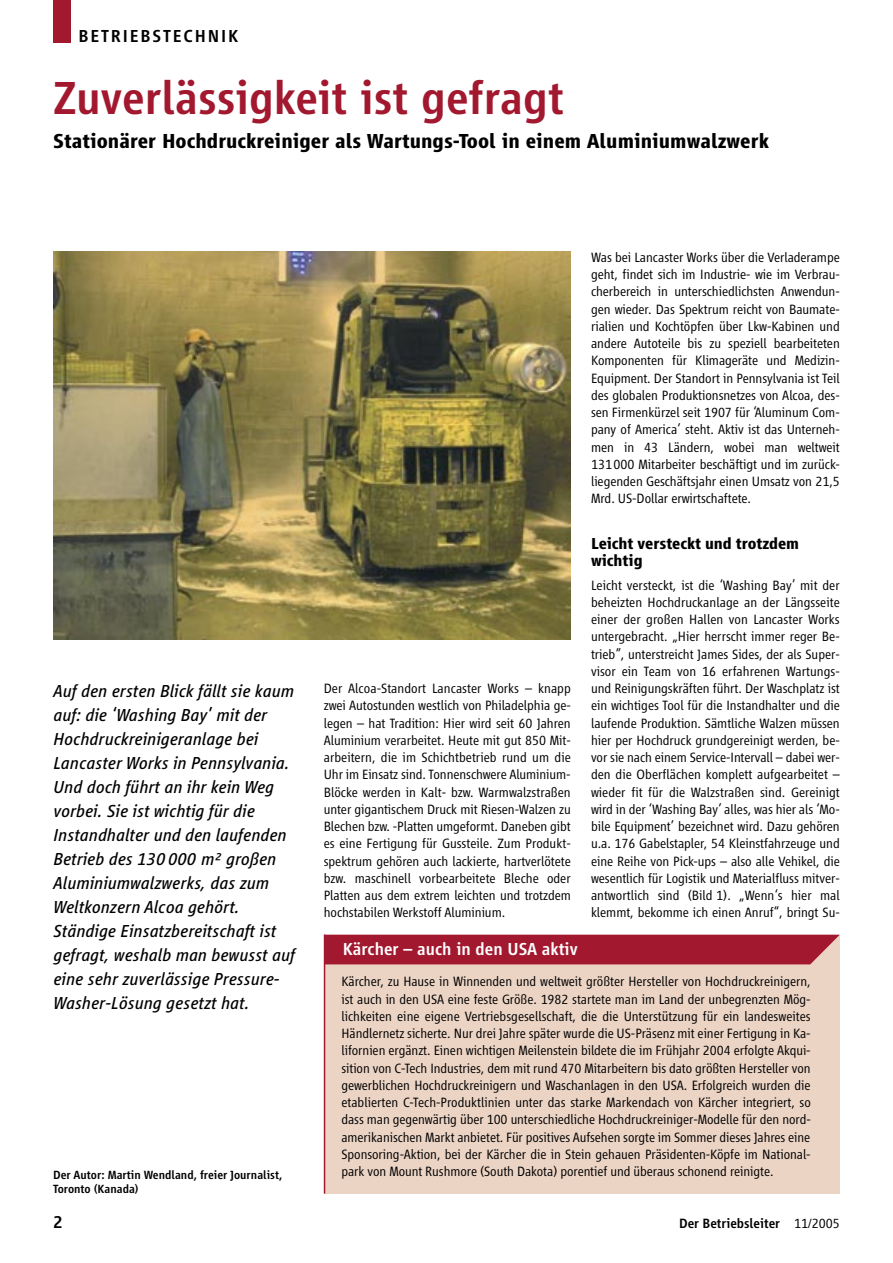
<style>
.page{position:relative;width:893px;height:1263px;background:#fff}
.page>*{position:absolute;margin:0;border:0;box-sizing:border-box;transform-origin:0 0}
.Headline_32_pt{font:500 48px "Vialog LT";color:#a2182f}
.Subhead{font:700 21px "Vialog LT";color:#000}
.Vorspann_vtw{font:italic 18px/24px "Vialog LT";letter-spacing:.01em;color:#000}
.Head_Kasten{font:500 18px "Vialog LT";color:#fff}
.Rubrizierung_links{font:500 18px "Vialog LT";letter-spacing:.1em;color:#000}
.Paginierung_links{font:500 18px "Vialog LT";color:#000}
.ZwiTi_2-zeilig_im_Text{font:700 16.5px/17.2px "Vialog LT";letter-spacing:-.005em;color:#000}
.Grundschrift_9_3_pt{font:300 13.95px/17.2px "Vialog LT";letter-spacing:-.005em;color:#000;text-align:justify}
.Infokasten_Text{font:300 13.95px/17.2px "Vialog LT";letter-spacing:-.005em;color:#000;text-align:justify}
.Grundschrift_9_3_pt_Einzug{font:300 13.95px/17.2px "Vialog LT";letter-spacing:-.005em;color:#000;text-align:justify}
.Kolumnenzeile_linke_Seite{font:500 13.95px "Vialog LT";color:#000}
.Autor_ausführlich{font:500 12.3px "Vialog LT";color:#000}
.s1{font-weight:300}
</style>
<div class="page">
<div style="left:325px;top:935px;width:515px;height:258px;background:#ecd4c5"></div>
<div style="left:325px;top:935px;width:515px;height:29px;background:#a2182f"></div>
<hr style="left:324px;top:935px;width:1px;height:258px;background:#a2182f">
<div style="left:53px;top:0;width:17px;height:43px;background:#a2182f"></div>
<img style="left:53px;top:252px;width:518px;height:388px">
<p class="Rubrizierung_links" style="left:79px;top:27px;width:161px">BETRIEBSTECHNIK</p>
<p class="Headline_32_pt" style="left:53px;top:71px;width:512px">Zuverlässigkeit ist gefragt</p>
<p class="Subhead" style="left:53px;top:130px;width:717px">Stationärer Hochdruckreiniger als Wartungs-Tool in einem Aluminiumwalzwerk</p>
<p class="Vorspann_vtw" style="left:54px;top:679px;width:242px">Auf den ersten Blick fällt sie kaum auf: die ‘Washing Bay’ mit der<br>Hochdruckreinigeranlage bei<br>Lancaster Works in Pennsylvania.<br>Und doch führt an ihr kein Weg vorbei. Sie ist wichtig für die<br>Instandhalter und den laufenden<br>Betrieb des 130 000 m² großen<br>Aluminiumwalzwerks, das zum<br>Weltkonzern Alcoa gehört.</p>
<p class="Vorspann_vtw" style="left:54px;top:919px;width:243px">Ständige Einsatzbereitschaft ist gefragt, weshalb man bewusst auf eine sehr zuverlässige Pressure-<br>Washer-Lösung gesetzt hat.</p>
<p class="Grundschrift_9_3_pt" style="left:324px;top:680px;width:249px">Der Alcoa-Standort Lancaster Works – knapp zwei Autostunden westlich von Philadelphia ge&shy;legen – hat Tradition: Hier wird seit 60 Jahren Aluminium verarbeitet. Heute mit gut 850 Mit&shy;arbeitern, die im Schichtbetrieb rund um die Uhr im Einsatz sind. Tonnenschwere Aluminium-Blöcke werden in Kalt- bzw. Warmwalzstraßen unter gigantischem Druck mit Riesen-Walzen zu Blechen bzw. -Platten umgeformt. Daneben gibt es eine Fertigung für Gussteile. Zum Produkt&shy;spektrum gehören auch lackierte, hartverlötete bzw. maschinell vorbearbeitete Bleche oder Platten aus dem extrem leichten und trotzdem hochstabilen Werkstoff Aluminium.</p>
<p class="Grundschrift_9_3_pt_Einzug" style="left:591px;top:249px;width:250px">Was bei Lancaster Works über die Verladerampe geht, findet sich im Industrie- wie im Verbrau&shy;cherbereich in unterschiedlichsten Anwendun&shy;gen wieder. Das Spektrum reicht von Baumate&shy;rialien und Kochtöpfen über Lkw-Kabinen und andere Autoteile bis zu speziell bearbeiteten Komponenten für Klimageräte und Medizin-Equipment. Der Standort in Pennsylvania ist Teil des globalen Produktionsnetzes von Alcoa, des&shy;sen Firmenkürzel seit 1907 für ‘Aluminum Com&shy;pany of America’ steht. Aktiv ist das Unterneh&shy;men in 43 Ländern, wobei man weltweit 131 000 Mitarbeiter beschäftigt und im zurück&shy;liegenden Geschäftsjahr einen Umsatz von 21,5<br>Mrd. US-Dollar erwirtschaftete.</p>
<p class="ZwiTi_2-zeilig_im_Text" style="left:591px;top:535px;width:210px">Leicht versteckt und trotzdem wichtig</p>
<p class="Grundschrift_9_3_pt" style="left:591px;top:576px;width:250px">Leicht versteckt, ist die ‘Washing Bay’ mit der beheizten Hochdruckanlage an der Längsseite einer der großen Hallen von Lancaster Works untergebracht. „Hier herrscht immer reger Be&shy;trieb”, unterstreicht James Sides, der als Super&shy;visor ein Team von 16 erfahrenen Wartungs&shy;und Reinigungskräften führt. Der Waschplatz ist ein wichtiges Tool für die Instandhalter und die laufende Produktion. Sämtliche Walzen müssen hier per Hochdruck grundgereinigt werden, be&shy;vor sie nach einem Service-Intervall – dabei wer&shy;den die Oberflächen komplett aufgearbeitet – wieder fit für die Walzstraßen sind. Gereinigt wird in der ‘Washing Bay’ alles, was hier als ‘Mo&shy;bile Equipment’ bezeichnet wird. Dazu gehören u.a. 176 Gabelstapler, 54 Kleinstfahrzeuge und eine Reihe von Pick-ups – also alle Vehikel, die wesentlich für Logistik und Materialfluss mitver&shy;antwortlich sind (Bild 1). „Wenn‘s hier mal klemmt, bekomme ich einen Anruf“, bringt Su-</p>
<p class="Head_Kasten" style="left:343px;top:939px;width:236px">Kärcher – auch in den USA aktiv</p>
<p class="Infokasten_Text" style="left:341px;top:973px;width:471px">Kärcher, zu Hause in Winnenden und weltweit größter Hersteller von Hochdruckreinigern, ist auch in den USA eine feste Größe. 1982 startete man im Land der unbegrenzten Mög&shy;lichkeiten eine eigene Vertriebsgesellschaft, die die Unterstützung für ein landesweites Händlernetz sicherte. Nur drei Jahre später wurde die US-Präsenz mit einer Fertigung in Ka&shy;lifornien ergänzt. Einen wichtigen Meilenstein bildete die im Frühjahr 2004 erfolgte Akqui&shy;sition von C-Tech Industries, dem mit rund 470 Mitarbeitern bis dato größten Hersteller von gewerblichen Hochdruckreinigern und Waschanlagen in den USA. Erfolgreich wurden die etablierten C-Tech-Produktlinien unter das starke Markendach von Kärcher integriert, so dass man gegenwärtig über 100 unterschiedliche Hochdruckreiniger-Modelle für den nord&shy;amerikanischen Markt anbietet. Für positives Aufsehen sorgte im Sommer dieses Jahres eine Sponsoring-Aktion, bei der Kärcher die in Stein gehauen Präsidenten-Köpfe im National-</p>
<p class="Autor_ausführlich" style="left:53px;top:1168px;width:231px">Der Autor: Martin Wendland, freier Journalist,</p>
<p class="Infokasten_Text" style="left:341px;top:1163px;width:434px">park von Mount Rushmore (South Dakota) porentief und überaus schonend reinigte.</p>
<p class="Autor_ausführlich" style="left:53px;top:1182px;width:87px">Toronto (Kanada)</p>
<p class="Paginierung_links" style="left:53px;top:1212px;width:11px">2</p>
<p class="Kolumnenzeile_linke_Seite" style="left:679px;top:1215px;width:162px">Der Betriebsleiter <span class="s1">11/2005</span></p>
</div>
